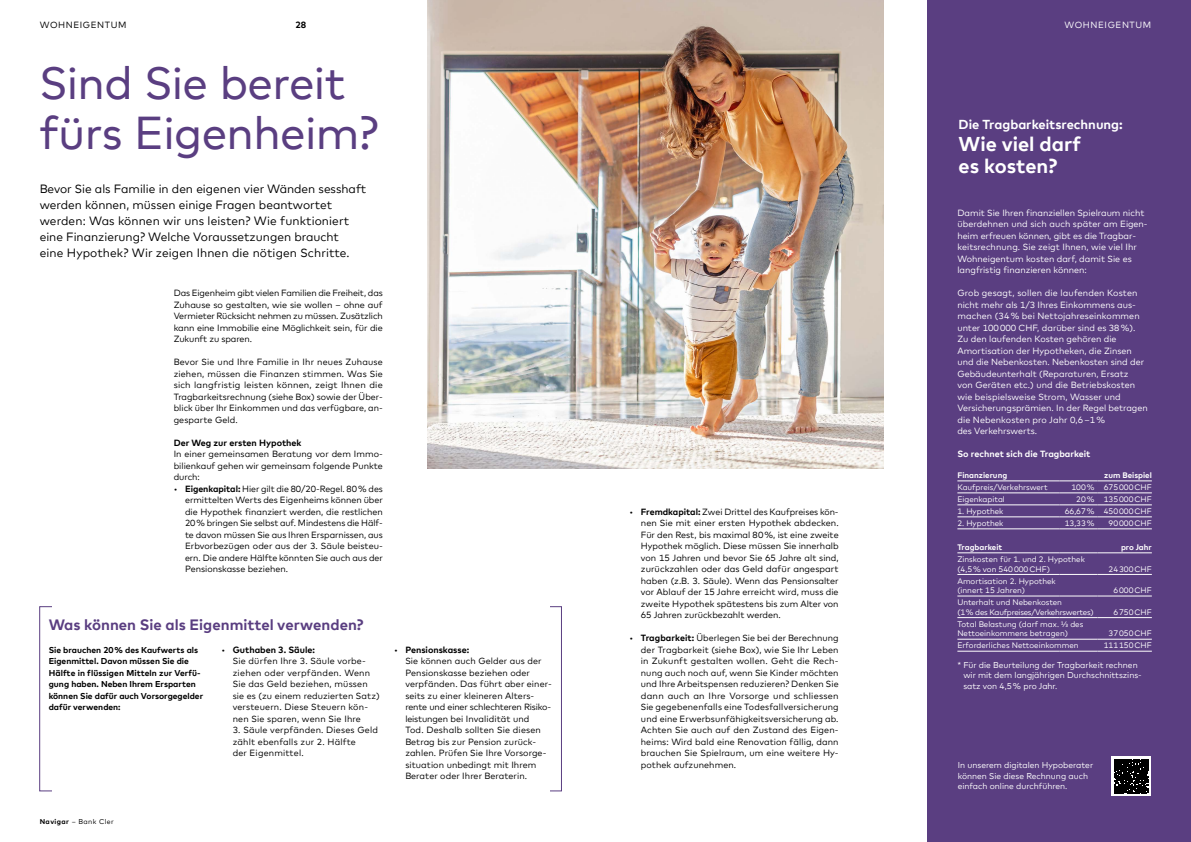
<style>
.page{position:relative;width:1191px;height:842px;background:#fff}
.page>*{position:absolute;margin:0;border:0;box-sizing:border-box;transform-origin:0 0}
.t1{font:46px/50px "Cler Mark Headline";color:#5a3e81}
.t2{font:700 20px/22px "Cler Mark Text";color:#fff}
.t3{font:700 15px "Cler Mark Text";color:#5a3e81}
.t4{font:700 13px "Cler Mark Text";color:#fff}
.t5{font:12px/16px "Cler Mark Text";color:#000}
.t6{font:9px/11.5px "Cler Mark Text";letter-spacing:.01em;color:#000;text-align:justify}
.t7{font:9px/11.5px "Cler Mark Text";color:#fff}
.t8{font:700 9px "Cler Mark Text";color:#fff}
.t9{font:700 9px "Cler Mark Text";color:#000}
.t10{font:9px "Cler Mark Text";letter-spacing:.065em;color:#000}
.t11{font:9px "Cler Mark Text";letter-spacing:.065em;color:#fff}
.t12{font:8.5px/10.5px "Cler Mark Text";color:#fff}
.t13{font:700 8.5px/11.5px "Cler Mark Text";color:#000}
.t14{font:8px/9.6px "Cler Mark Text";color:#fff}
.t15{font:8px/9.6px "Cler Mark Text";letter-spacing:-.025em;color:#fff}
.t16{font:700 8px "Cler Mark Text";color:#fff}
.t17{font:7px "Cler Mark Text";letter-spacing:.06em;color:#000}
.s1{font-weight:700}
</style>
<div class="page">
<div style="left:928px;top:0;width:263px;height:842px;background:#5a3e81"></div>
<hr style="left:957px;top:481px;width:102px;height:1px;background:#fff">
<hr style="left:1059px;top:481px;width:38px;height:1px;background:#fff">
<hr style="left:1097px;top:481px;width:54px;height:1px;background:#fff">
<hr style="left:957px;top:493px;width:102px;height:1px;background:#fff">
<hr style="left:1059px;top:493px;width:38px;height:1px;background:#fff">
<hr style="left:1097px;top:493px;width:54px;height:1px;background:#fff">
<hr style="left:957px;top:505px;width:102px;height:1px;background:#fff">
<hr style="left:1059px;top:505px;width:38px;height:1px;background:#fff">
<hr style="left:1097px;top:505px;width:54px;height:1px;background:#fff">
<hr style="left:957px;top:517px;width:102px;height:1px;background:#fff">
<hr style="left:1059px;top:517px;width:38px;height:1px;background:#fff">
<hr style="left:1097px;top:517px;width:54px;height:1px;background:#fff">
<hr style="left:957px;top:529px;width:102px;height:1px;background:#fff">
<hr style="left:1059px;top:529px;width:38px;height:1px;background:#fff">
<hr style="left:1097px;top:529px;width:54px;height:1px;background:#fff">
<hr style="left:957px;top:553px;width:102px;height:1px;background:#fff">
<hr style="left:1059px;top:553px;width:38px;height:1px;background:#fff">
<hr style="left:1097px;top:553px;width:54px;height:1px;background:#fff">
<hr style="left:957px;top:574px;width:102px;height:1px;background:#fff">
<hr style="left:1059px;top:574px;width:38px;height:1px;background:#fff">
<hr style="left:1097px;top:574px;width:54px;height:1px;background:#fff">
<hr style="left:957px;top:596px;width:102px;height:1px;background:#fff">
<hr style="left:1059px;top:596px;width:38px;height:1px;background:#fff">
<hr style="left:1097px;top:596px;width:54px;height:1px;background:#fff">
<hr style="left:957px;top:617px;width:102px;height:1px;background:#fff">
<hr style="left:1059px;top:617px;width:38px;height:1px;background:#fff">
<hr style="left:1097px;top:617px;width:54px;height:1px;background:#fff">
<hr style="left:957px;top:639px;width:102px;height:1px;background:#fff">
<hr style="left:1059px;top:639px;width:38px;height:1px;background:#fff">
<hr style="left:1097px;top:639px;width:54px;height:1px;background:#fff">
<hr style="left:957px;top:651px;width:102px;height:1px;background:#fff">
<hr style="left:1059px;top:651px;width:38px;height:1px;background:#fff">
<hr style="left:1097px;top:651px;width:54px;height:1px;background:#fff">
<img style="left:427px;top:0;width:456px;height:469px">
<div style="left:1111px;top:756px;width:40px;height:40px;background:linear-gradient(to right,#fff,#fff)"></div>
<svg style="left:1114px;top:759px;width:34px;height:34px"></svg>
<p class="t10" style="left:40px;top:18px;width:88px">WOHNEIGENTUM</p>
<p class="t9" style="left:295px;top:18px;width:12px">28</p>
<h1 class="t1" style="left:40px;top:54px;width:340px">Sind Sie bereit fürs Eigenheim?</h1>
<p class="t5" style="left:40px;top:180px;width:328px">Bevor Sie als Familie in den eigenen vier Wänden sesshaft werden können, müssen einige Fragen beantwortet werden: Was können wir uns leisten? Wie funktioniert eine Finanzierung? Welche Voraussetzungen braucht<br>eine Hypothek? Wir zeigen Ihnen die nötigen Schritte.</p>
<p class="t6" style="left:174px;top:287px;width:211px">Das Eigenheim gibt vielen Familien die Freiheit, das Zuhause so gestalten, wie sie wollen – ohne auf Vermieter Rücksicht nehmen zu müssen. Zusätzlich kann eine Immobilie eine Möglichkeit sein, für die Zukunft zu sparen.</p>
<p class="t6" style="left:174px;top:356px;width:211px">Bevor Sie und Ihre Familie in Ihr neues Zuhause ziehen, müssen die Finanzen stimmen. Was Sie sich langfristig leisten können, zeigt Ihnen die Tragbarkeitsrechnung (siehe Box) sowie der Über&shy;blick über Ihr Einkommen und das verfügbare, an&shy;gesparte Geld.</p>
<p class="t9" style="left:174px;top:436px;width:129px">Der Weg zur ersten Hypothek</p>
<p class="t6" style="left:174px;top:448px;width:211px">In einer gemeinsamen Beratung vor dem Immo&shy;bilienkauf gehen wir gemeinsam folgende Punkte durch:</p>
<p class="t6" style="left:185px;top:482px;width:199px;text-indent:-11px">• <span class="s1">Eigenkapital:</span> Hier gilt die 80/20-Regel. 80% des ermittelten Werts des Eigenheims können über die Hypothek finanziert werden, die restlichen 20% bringen Sie selbst auf. Mindestens die Hälf&shy;te davon müssen Sie aus Ihren Ersparnissen, aus Erbvorbezügen oder aus der 3. Säule beisteu&shy;ern. Die andere Hälfte könnten Sie auch aus der Pensionskasse beziehen.</p>
<h3 class="t3" style="left:49px;top:613px;width:316px">Was können Sie als Eigenmittel verwenden?</h3>
<p class="t13" style="left:49px;top:643px;width:156px">Sie brauchen 20% des Kaufwerts als<br>Eigenmittel. Davon müssen Sie die<br>Hälfte in flüssigen Mitteln zur Verfü&shy;gung haben. Neben Ihrem Ersparten können Sie dafür auch Vorsorgegelder dafür verwenden:</p>
<p class="t6" style="left:233px;top:643px;width:149px;text-align:left;text-indent:-11px">• <span class="s1">Guthaben 3. Säule:<br></span>Sie dürfen Ihre 3. Säule vorbe&shy;ziehen oder verpfänden. Wenn<br>Sie das Geld beziehen, müssen sie es (zu einem reduzierten Satz) versteuern. Diese Steuern kön&shy;nen Sie sparen, wenn Sie Ihre</p>
<p class="t6" style="left:233px;top:724px;width:147px;text-align:left">3. Säule verpfänden. Dieses Geld zählt ebenfalls zur 2. Hälfte<br>der Eigenmittel.</p>
<p class="t6" style="left:405px;top:643px;width:148px;text-align:left;text-indent:-11px">• <span class="s1">Pensionskasse:<br></span>Sie können auch Gelder aus der<br>Pensionskasse beziehen oder verpfänden. Das führt aber einer&shy;seits zu einer kleineren Alters&shy;rente und einer schlechteren Risiko&shy;leistungen bei Invalidität und<br>Tod. Deshalb sollten Sie diesen<br>Betrag bis zur Pension zurück&shy;zahlen. Prüfen Sie Ihre Vorsorge&shy;situation unbedingt mit Ihrem<br>Berater oder Ihrer Beraterin.</p>
<p class="t17" style="left:40px;top:817px;width:76px"><span class="s1">Navigar</span> – Bank Cler</p>
<p class="t6" style="left:641px;top:505px;width:199px;text-indent:-11px">• <span class="s1">Fremdkapital:</span> Zwei Drittel des Kaufpreises kön&shy;nen Sie mit einer ersten Hypothek abdecken.<br>Für den Rest, bis maximal 80%, ist eine zweite Hypothek möglich. Diese müssen Sie innerhalb von 15 Jahren und bevor Sie 65 Jahre alt sind, zurückzahlen oder das Geld dafür angespart haben (z.B. 3. Säule). Wenn das Pensionsalter vor Ablauf der 15 Jahre erreicht wird, muss die zweite Hypothek spätestens bis zum Alter von 65 Jahren zurückbezahlt werden.</p>
<p class="t6" style="left:641px;top:632px;width:199px;text-indent:-11px">• <span class="s1">Tragbarkeit:</span> Überlegen Sie bei der Berechnung der Tragbarkeit (siehe Box), wie Sie Ihr Leben in Zukunft gestalten wollen. Geht die Rech&shy;nung auch noch auf, wenn Sie Kinder möchten und Ihre Arbeitspensen reduzieren? Denken Sie dann auch an Ihre Vorsorge und schliessen Sie gegebenenfalls eine Todesfallversicherung und eine Erwerbsunfähigkeitsversicherung ab.<br>Achten Sie auch auf den Zustand des Eigen&shy;heims: Wird bald eine Renovation fällig, dann brauchen Sie Spielraum, um eine weitere Hy&shy;pothek aufzunehmen.</p>
<p class="t11" style="left:1064px;top:18px;width:88px">WOHNEIGENTUM</p>
<h3 class="t4" style="left:958px;top:115px;width:166px">Die Tragbarkeitsrechnung:</h3>
<h2 class="t2" style="left:958px;top:131px;width:124px">Wie viel darf es kosten?</h2>
<p class="t7" style="left:957px;top:206px;width:192px">Damit Sie Ihren finanziellen Spielraum nicht überdehnen und sich auch später am Eigen&shy;heim erfreuen können, gibt es die Tragbar&shy;keitsrechnung. Sie zeigt Ihnen, wie viel Ihr Wohneigentum kosten darf, damit Sie es langfristig finanzieren können:</p>
<p class="t7" style="left:957px;top:287px;width:192px">Grob gesagt, sollen die laufenden Kosten nicht mehr als 1/3 Ihres Einkommens aus&shy;machen (34% bei Nettojahreseinkommen unter 100000 CHF, darüber sind es 38%).<br>Zu den laufenden Kosten gehören die Amortisation der Hypotheken, die Zinsen und die Nebenkosten. Nebenkosten sind der Gebäudeunterhalt (Reparaturen, Ersatz<br>von Geräten etc.) und die Betriebskosten wie beispielsweise Strom, Wasser und Versicherungsprämien. In der Regel betragen die Nebenkosten pro Jahr 0,6–1%<br>des Verkehrswerts.</p>
<p class="t8" style="left:957px;top:447px;width:135px">So rechnet sich die Tragbarkeit</p>
<p class="t16" style="left:957px;top:469px;width:51px">Finanzierung</p>
<p class="t16" style="left:1104px;top:469px;width:49px">zum Beispiel</p>
<p class="t14" style="left:957px;top:482px;width:92px">Kaufpreis/Verkehrswert</p>
<p class="t14" style="left:1071px;top:482px;width:82px">100% 675000CHF</p>
<p class="t14" style="left:957px;top:494px;width:49px">Eigenkapital</p>
<p class="t14" style="left:1076px;top:494px;width:77px">20% 135000CHF</p>
<p class="t14" style="left:957px;top:506px;width:47px">1. Hypothek</p>
<p class="t14" style="left:1064px;top:506px;width:89px">66,67% 450000CHF</p>
<p class="t14" style="left:957px;top:518px;width:47px">2. Hypothek</p>
<p class="t14" style="left:1064px;top:518px;width:31px">13,33%</p>
<p class="t14" style="left:1108px;top:518px;width:45px">90000CHF</p>
<p class="t16" style="left:957px;top:541px;width:46px">Tragbarkeit</p>
<p class="t16" style="left:1121px;top:541px;width:32px">pro Jahr</p>
<p class="t14" style="left:957px;top:554px;width:129px">Zinskosten für 1. und 2. Hypothek (4,5% von 540000CHF)</p>
<p class="t14" style="left:1108px;top:563px;width:45px">24300CHF</p>
<p class="t14" style="left:957px;top:575px;width:100px">Amortisation 2. Hypothek (innert 15 Jahren)</p>
<p class="t14" style="left:1113px;top:585px;width:40px">6000CHF</p>
<p class="t15" style="left:957px;top:597px;width:138px">Unterhalt und Nebenkosten<br>(1% des Kaufpreises/Verkehrswertes)</p>
<p class="t14" style="left:1113px;top:606px;width:40px">6750CHF</p>
<p class="t14" style="left:957px;top:618px;width:127px">Total Belastung (darf max. 1/3 des<br>Nettoeinkommens betragen)</p>
<p class="t14" style="left:1108px;top:628px;width:45px">37050CHF</p>
<p class="t14" style="left:957px;top:640px;width:123px">Erforderliches Nettoeinkommen</p>
<p class="t14" style="left:1103px;top:640px;width:50px">111150CHF</p>
<p class="t12" style="left:963px;top:659px;width:180px;text-indent:-6px">* Für die Beurteilung der Tragbarkeit rechnen wir mit dem langjährigen Durchschnittszins&shy;satz von 4,5% pro Jahr.</p>
<p class="t12" style="left:957px;top:759px;width:137px">In unserem digitalen Hypoberater können Sie diese Rechnung auch einfach online durchführen.</p>
</div>
